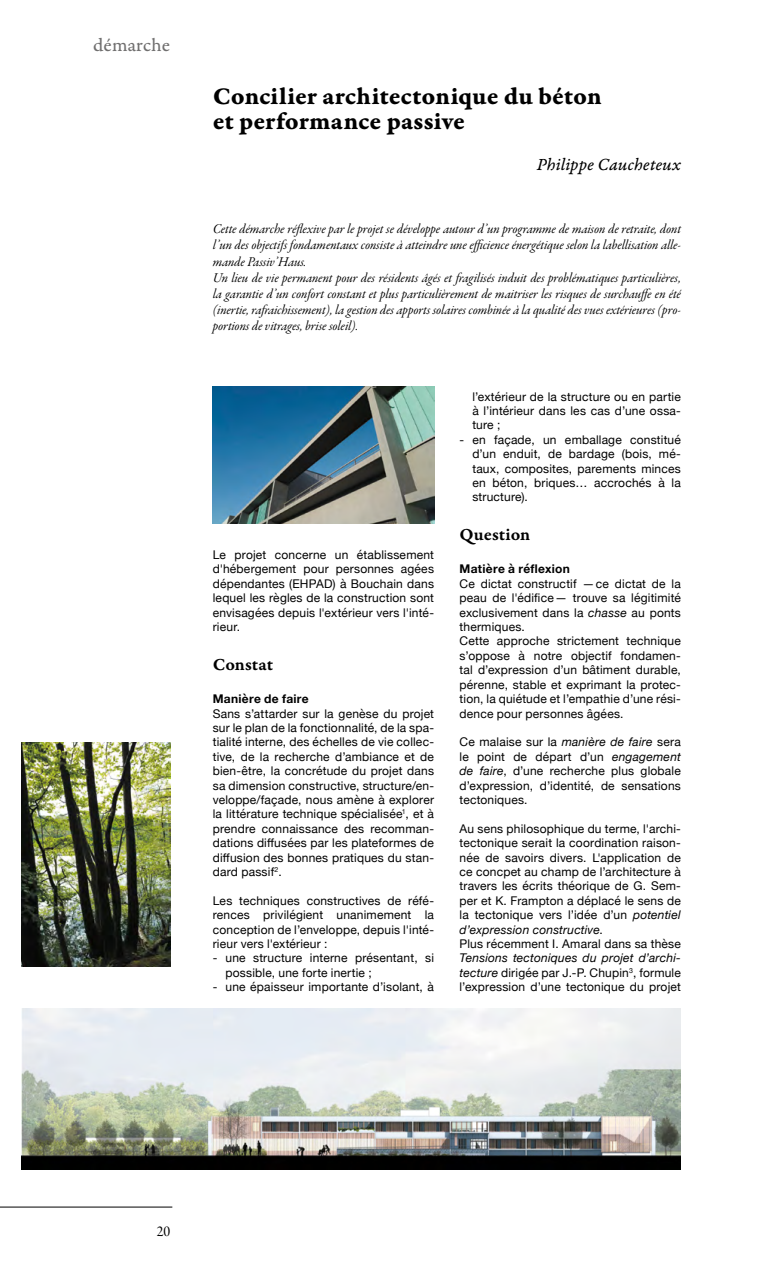
<style>
.page{position:relative;width:766px;height:1276px;background:#fff}
.page>*{position:absolute;margin:0;border:0;box-sizing:border-box;transform-origin:0 0}
.t1{font:25.5px/25.5px "Garamond Premr Pro Bd Capt";color:#000}
.t2{font:19.5px "Garamond Premr Pro Capt";letter-spacing:.005em;color:#706f6f}
.t3{font:18px "Garamond Premr Pro It Capt";color:#000}
.t4{font:18px "Garamond Premr Pro Smbd Capt";letter-spacing:.01em;color:#000}
.t5{font:15px "Garamond Premr Pro Subh";color:#000}
.t6{font:13.5px/16.2px "Garamond Premr Pro It Subh";color:#000}
.t7{font:12px/14.4px "Helvetica Neue";letter-spacing:.015em;color:#000;text-align:justify}
.t8{font:700 12px "Helvetica Neue";letter-spacing:.025em;color:#000}
.s1{font-style:italic}
</style>
<div class="page">
<img style="left:21px;top:742px;width:149px;height:224px">
<img style="left:213px;top:386px;width:221px;height:137px">
<img style="left:21px;top:1009px;width:659px;height:160px">
<hr style="left:0;top:1206px;width:172px;height:1px;background:#000">
<h2 class="t2" style="left:93px;top:34px;width:78px">démarche</h2>
<h1 class="t1" style="left:213px;top:83px;width:390px">Concilier architectonique du béton et performance passive</h1>
<h3 class="t3" style="left:536px;top:154px;width:146px">Philippe Caucheteux</h3>
<p class="t6" style="left:213px;top:222px;width:469px">Cette démarche réflexive par le projet se développe autour d’un programme de maison de retraite, dont l’un des objectifs fondamentaux consiste à atteindre une efficience énergétique selon la labellisation alle&shy;mande Passiv’Haus.<br>Un lieu de vie permanent pour des résidents âgés et fragilisés induit des problématiques particulières, la garantie d’un confort constant et plus particulièrement de maitriser les risques de surchauffe en été (inertie, rafraichissement), la gestion des apports solaires combinée à la qualité des vues extérieures (pro&shy;portions de vitrages, brise soleil).</p>
<p class="t7" style="left:213px;top:548px;width:223px">Le projet concerne un établissement d'hébergement pour personnes agées dépendantes (EHPAD) à Bouchain dans lequel les règles de la construction sont envisagées depuis l'extérieur vers l'inté&shy;rieur.</p>
<h3 class="t4" style="left:213px;top:653px;width:62px">Constat</h3>
<p class="t8" style="left:213px;top:689px;width:97px">Manière de faire</p>
<p class="t7" style="left:213px;top:707px;width:223px">Sans s’attarder sur la genèse du projet sur le plan de la fonctionnalité, de la spa&shy;tialité interne, des échelles de vie collec&shy;tive, de la recherche d’ambiance et de bien-être, la concrétude du projet dans sa dimension constructive, structure/en&shy;veloppe/façade, nous amène à explorer la littérature technique spécialisée<sup>1</sup>, et à prendre connaissance des recomman&shy;dations diffusées par les plateformes de diffusion des bonnes pratiques du stan&shy;dard passif<sup>2</sup>.</p>
<p class="t7" style="left:213px;top:894px;width:223px">Les techniques constructives de réfé&shy;rences privilégient unanimement la conception de l’enveloppe, depuis l'inté&shy;rieur vers l'extérieur :</p>
<p class="t7" style="left:225px;top:951px;width:210px;text-indent:-13px">- une structure interne présentant, si possible, une forte inertie ;</p>
<p class="t7" style="left:213px;top:980px;width:223px">- une épaisseur importante d’isolant, à</p>
<p class="t7" style="left:472px;top:390px;width:210px">l’extérieur de la structure ou en partie à l’intérieur dans les cas d’une ossa&shy;ture ;</p>
<p class="t7" style="left:472px;top:433px;width:210px;text-indent:-13px">- en façade, un emballage constitué d’un enduit, de bardage (bois, mé&shy;taux, composites, parements minces en béton, briques… accrochés à la structure).</p>
<h3 class="t4" style="left:459px;top:524px;width:72px">Question</h3>
<p class="t8" style="left:459px;top:560px;width:112px">Matière à réflexion</p>
<p class="t7" style="left:459px;top:577px;width:223px;text-align:left">Ce dictat constructif —ce dictat de la peau de l'édifice— trouve sa légitimité exclusivement dans la <span class="s1">chasse</span> au ponts thermiques.<br>Cette approche strictement technique s’oppose à notre objectif fondamen&shy;tal d’expression d’un bâtiment durable, pérenne, stable et exprimant la protec&shy;tion, la quiétude et l’empathie d’une rési&shy;dence pour personnes âgées.</p>
<p class="t7" style="left:459px;top:735px;width:223px">Ce malaise sur la <span class="s1">manière de faire</span> sera le point de départ d’un <span class="s1">engagement de faire</span>, d’une recherche plus globale d’expression, d’identité, de sensations tectoniques.</p>
<p class="t7" style="left:459px;top:822px;width:223px;text-align:left">Au sens philosophique du terme, l'archi&shy;tectonique serait la coordination raison&shy;née de savoirs divers. L'application de ce concpet au champ de l’architecture à travers les écrits théorique de G. Sem&shy;per et K. Frampton a déplacé le sens de la tectonique vers l’idée d’un <span class="s1">potentiel d’expression constructive</span>.<br>Plus récemment I. Amaral dans sa thèse</p>
<p class="t7" style="left:459px;top:951px;width:223px"><span class="s1">Tensions tectoniques du projet d’archi&shy;tecture</span> dirigée par J.-P. Chupin<sup>3</sup>, formule l’expression d’une tectonique du projet</p>
<p class="t5" style="left:157px;top:1223px;width:15px">20</p>
</div>
